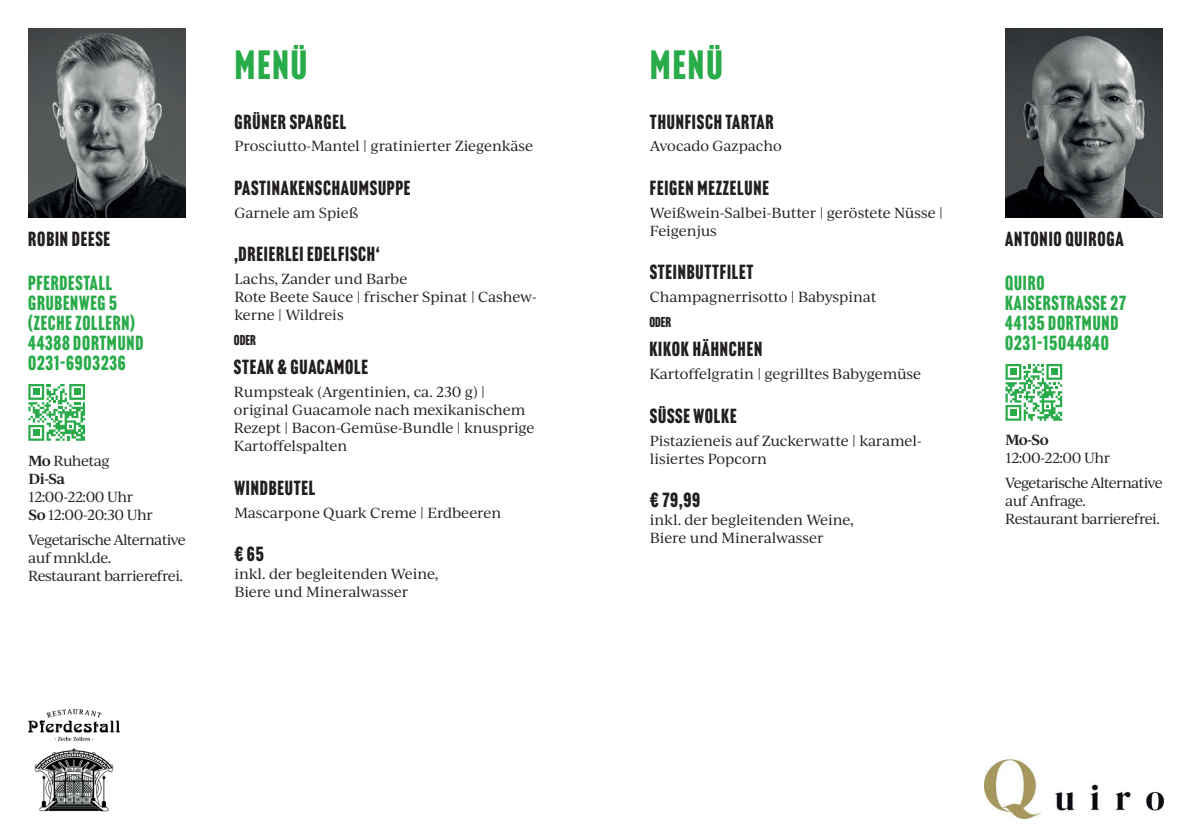
<style>
.page{position:relative;width:1191px;height:840px;background:#fff}
.page>*{position:absolute;margin:0;border:0;box-sizing:border-box;transform-origin:0 0}
.t1{font:40px "Headline Gothic ATF";letter-spacing:.055em;color:#29ab4a}
.t2{font:20px "Headline Gothic ATF";letter-spacing:.04em;color:#231f20}
.t3{font:20px/20px "Headline Gothic ATF";letter-spacing:.04em;color:#29ab4a}
.t4{font:14px/18px "Ivy Journal";letter-spacing:-.015em;color:#231f20}
.t5{font:14px/18px "Ivy Journal";letter-spacing:-.045em;color:#231f20}
.t6{font:600 14px/18px "Ivy Journal";letter-spacing:-.035em;color:#231f20}
.t7{font:14px "Headline Gothic ATF";color:#231f20}
.s1{font-weight:400}
.s2{font-weight:600}
</style>
<div class="page">
<img style="left:28px;top:709px;width:92px;height:103px">
<img style="left:28px;top:28px;width:158px;height:189px">
<img style="left:1005px;top:28px;width:157px;height:189px">
<img style="left:984px;top:759px;width:180px;height:59px">
<svg style="left:28px;top:384px;width:57px;height:56px"></svg>
<div style="left:33px;top:388px;width:7px;height:7px;background:#29ab4a"></div>
<div style="left:33px;top:429px;width:7px;height:7px;background:#29ab4a"></div>
<div style="left:74px;top:388px;width:7px;height:7px;background:#29ab4a"></div>
<svg style="left:1005px;top:364px;width:57px;height:56px"></svg>
<div style="left:1010px;top:368px;width:6px;height:7px;background:#29ab4a"></div>
<div style="left:1010px;top:409px;width:6px;height:7px;background:#29ab4a"></div>
<div style="left:1051px;top:368px;width:6px;height:7px;background:#29ab4a"></div>
<h1 class="t1" style="left:235px;top:42px;width:74px">MENÜ</h1>
<h1 class="t1" style="left:650px;top:42px;width:74px">MENÜ</h1>
<h2 class="t2" style="left:234px;top:110px;width:113px">GRÜNER SPARGEL</h2>
<p class="t4" style="left:234px;top:137px;width:300px">Prosciutto-Mantel | gratinierter Ziegenkäse</p>
<h2 class="t2" style="left:650px;top:110px;width:125px">THUNFISCH TARTAR</h2>
<p class="t4" style="left:650px;top:137px;width:133px">Avocado Gazpacho</p>
<h2 class="t2" style="left:234px;top:176px;width:177px">PASTINAKENSCHAUMSUPPE</h2>
<p class="t4" style="left:234px;top:203px;width:125px">Garnele am Spieß</p>
<h2 class="t2" style="left:650px;top:176px;width:120px">FEIGEN MEZZELUNE</h2>
<p class="t4" style="left:650px;top:203px;width:294px">Weißwein-Salbei-Butter | geröstete Nüsse |<br>Feigenjus</p>
<h2 class="t2" style="left:28px;top:227px;width:83px">ROBIN DEESE</h2>
<h2 class="t2" style="left:1005px;top:227px;width:120px">ANTONIO QUIROGA</h2>
<h2 class="t2" style="left:234px;top:242px;width:146px">‚DREIERLEI EDELFISCH‘</h2>
<p class="t4" style="left:234px;top:269px;width:304px">Lachs, Zander und Barbe<br>Rote Beete Sauce | frischer Spinat | Cashew&shy;kerne | Wildreis</p>
<h2 class="t2" style="left:650px;top:260px;width:105px">STEINBUTTFILET</h2>
<p class="t4" style="left:650px;top:287px;width:228px">Champagnerrisotto | Babyspinat</p>
<h2 class="t3" style="left:28px;top:273px;width:117px">PFERDESTALL<br>GRUBENWEG 5 (ZECHE ZOLLERN)<br>44388 DORTMUND<br>0231–6903236</h2>
<h2 class="t3" style="left:1005px;top:273px;width:122px">QUIRO<br>KAISERSTRASSE 27<br>44135 DORTMUND<br>0231–15044840</h2>
<p class="t7" style="left:649px;top:313px;width:23px">ODER</p>
<p class="t7" style="left:234px;top:331px;width:23px">ODER</p>
<h2 class="t2" style="left:649px;top:337px;width:114px">KIKOK HÄHNCHEN</h2>
<p class="t4" style="left:649px;top:364px;width:273px">Kartoffelgratin | gegrilltes Babygemüse</p>
<h2 class="t2" style="left:234px;top:355px;width:136px">STEAK &amp; GUACAMOLE</h2>
<p class="t4" style="left:234px;top:382px;width:302px">Rumpsteak (Argentinien, ca. 230 g) | original Guacamole nach mexikanischem Rezept | Bacon-Gemüse-Bundle | knusprige Kartoffelspalten</p>
<h2 class="t2" style="left:650px;top:404px;width:88px">SÜSSE WOLKE</h2>
<p class="t4" style="left:650px;top:430px;width:273px">Pistazieneis auf Zuckerwatte | karamel&shy;lisiertes Popcorn</p>
<p class="t6" style="left:1005px;top:430px;width:45px">Mo-So</p>
<p class="t4" style="left:1005px;top:448px;width:106px">12:00-22:00 Uhr</p>
<p class="t6" style="left:29px;top:450px;width:83px">Mo <span class="s1">Ruhetag<br></span>Di-Sa</p>
<p class="t4" style="left:29px;top:486px;width:126px">12:00-22:00 Uhr<br><span class="s2">So</span> 12:00-20:30 Uhr</p>
<p class="t5" style="left:1005px;top:473px;width:159px">Vegetarische Alternative auf Anfrage.<br>Restaurant barrierefrei.</p>
<h2 class="t2" style="left:234px;top:476px;width:82px">WINDBEUTEL</h2>
<p class="t4" style="left:234px;top:502px;width:268px">Mascarpone Quark Creme | Erdbeeren</p>
<h2 class="t2" style="left:650px;top:488px;width:52px">€ 79,99</h2>
<p class="t4" style="left:650px;top:510px;width:206px">inkl. der begleitenden Weine,<br>Biere und Mineralwasser</p>
<p class="t5" style="left:28px;top:529px;width:159px">Vegetarische Alternative auf mnkl.de.<br>Restaurant barrierefrei.</p>
<h2 class="t2" style="left:234px;top:542px;width:31px">€ 65</h2>
<p class="t4" style="left:234px;top:564px;width:206px">inkl. der begleitenden Weine,<br>Biere und Mineralwasser</p>
</div>
